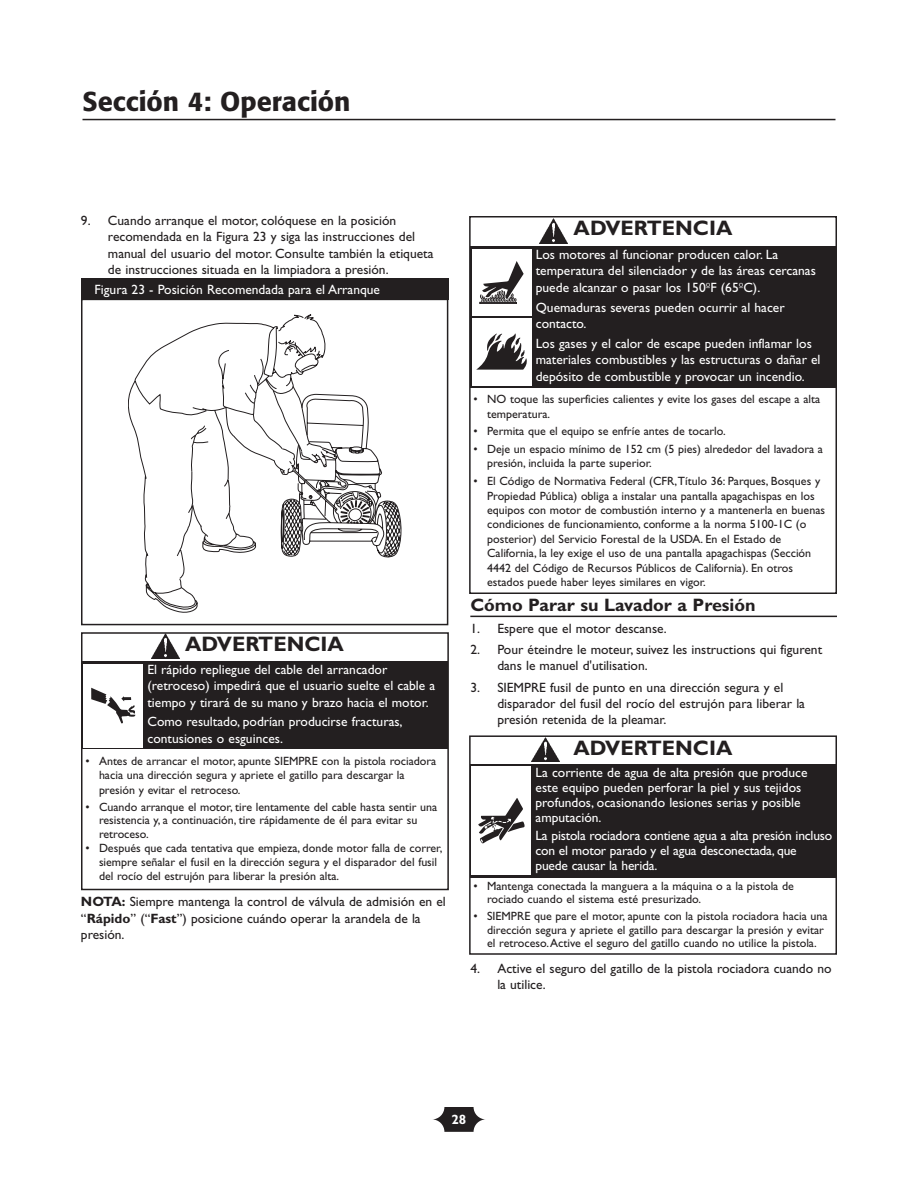
<style>
.page{position:relative;width:918px;height:1188px;background:#fff}
.page>*{position:absolute;margin:0;border:0;box-sizing:border-box;transform-origin:0 0}
.t1{font:500 27px "Formata";color:#231f20}
.t2{font:700 21px "Gill Sans";color:#231f20}
.t3{font:700 18px "Gill Sans";color:#231f20}
.t4{font:13.5px/16.5px "Gill Sans";color:#fff}
.t5{font:13.5px/16.2px "Gill Sans";color:#231f20}
.t6{font:700 13.5px "Gill Sans";color:#fff}
.t7{font:12px/14.4px "Gill Sans";color:#231f20}
.s1{font-weight:700}
.s2{font-family:"Eurostile Extended Roman DTC"}
</style>
<div class="page">
<svg style="left:432px;top:1107px;width:54px;height:25px"></svg>
<hr style="left:470px;top:616px;width:367px;height:1px;background:#231f20">
<hr style="left:82px;top:119px;width:754px;height:1px;background:#231f20">
<svg style="left:128px;top:314px;width:263px;height:299px"></svg>
<svg style="left:192px;top:386px;width:209px;height:171px"></svg>
<div style="left:81px;top:299px;width:367px;height:326px;border:2px solid #231f20"></div>
<div style="left:81px;top:278px;width:367px;height:22px;background:#231f20"></div>
<div style="left:81px;top:632px;width:368px;height:258px;border:2px solid #231f20"></div>
<div style="left:82px;top:661px;width:366px;height:88px;background:#231f20"></div>
<img style="left:152px;top:634px;width:28px;height:25px">
<div style="left:84px;top:664px;width:59px;height:83px;background:#fff"></div>
<svg style="left:91px;top:688px;width:44px;height:35px"></svg>
<div style="left:469px;top:216px;width:368px;height:378px;border:2px solid #231f20"></div>
<div style="left:470px;top:247px;width:366px;height:141px;background:#231f20"></div>
<img style="left:540px;top:219px;width:28px;height:24px">
<div style="left:472px;top:249px;width:59px;height:67px;background:#fff"></div>
<svg style="left:480px;top:261px;width:44px;height:41px"></svg>
<div style="left:480px;top:302px;width:37px;height:2px;border:1px solid #231f20"></div>
<div style="left:472px;top:318px;width:59px;height:67px;background:#fff"></div>
<svg style="left:476px;top:333px;width:51px;height:37px"></svg>
<div style="left:469px;top:735px;width:368px;height:220px;border:2px solid #231f20"></div>
<div style="left:471px;top:764px;width:365px;height:113px;background:#231f20"></div>
<img style="left:531px;top:737px;width:29px;height:25px">
<div style="left:472px;top:766px;width:59px;height:109px;background:#fff"></div>
<svg style="left:478px;top:798px;width:47px;height:45px"></svg>
<h1 class="t1" style="left:82px;top:89px;width:270px">Sección 4: Operación</h1>
<p class="t5" style="left:108px;top:214px;width:327px;text-indent:-27px">9. Cuando arranque el motor, colóquese en la posición recomendada en la Figura 23 y siga las instrucciones del manual del usuario del motor. Consulte también la etiqueta de instrucciones situada en la limpiadora a presión.</p>
<p class="t4" style="left:95px;top:282px;width:287px">Figura 23 - Posición Recomendada para el Arranque</p>
<h2 class="t2" style="left:185px;top:637px;width:160px">ADVERTENCIA</h2>
<p class="t4" style="left:147px;top:662px;width:289px">El rápido repliegue del cable del arrancador (retroceso) impedirá que el usuario suelte el cable a tiempo y tirará de su mano y brazo hacia el motor.</p>
<p class="t4" style="left:147px;top:715px;width:257px">Como resultado, podrían producirse fracturas, contusiones o esguinces.</p>
<p class="t7" style="left:99px;top:755px;width:339px;text-indent:-14px">• Antes de arrancar el motor, apunte SIEMPRE con la pistola rociadora hacia una dirección segura y apriete el gatillo para descargar la presión y evitar el retroceso.</p>
<p class="t7" style="left:99px;top:801px;width:340px;line-height:13.5px;text-indent:-14px">• Cuando arranque el motor, tire lentamente del cable hasta sentir una resistencia y, a continuación, tire rápidamente de él para evitar su retroceso.</p>
<p class="t7" style="left:99px;top:842px;width:345px;text-indent:-14px">• Después que cada tentativa que empieza, donde motor falla de correr, siempre señalar el fusil en la dirección segura y el disparador del fusil del rocío del estrujón para liberar la presión alta.</p>
<p class="t5" style="left:81px;top:895px;width:366px"><span class="s1">NOTA:</span> Siempre mantenga la control de válvula de admisión en el “<span class="s1">Rápido</span>” (“<span class="s1">Fast</span>”) posicione cuándo operar la arandela de la presión.</p>
<h2 class="t2" style="left:574px;top:221px;width:160px">ADVERTENCIA</h2>
<p class="t4" style="left:536px;top:248px;width:282px">Los motores al funcionar producen calor. La temperatura del silenciador y de las áreas cercanas puede alcanzar o pasar los 150<span class="s2">º</span>F (65<span class="s2">º</span>C).</p>
<p class="t4" style="left:536px;top:300px;width:250px">Quemaduras severas pueden ocurrir al hacer contacto.</p>
<p class="t4" style="left:536px;top:337px;width:286px">Los gases y el calor de escape pueden inflamar los materiales combustibles y las estructuras o dañar el depósito de combustible y provocar un incendio.</p>
<p class="t7" style="left:487px;top:394px;width:335px;text-indent:-14px">• NO toque las superficies calientes y evite los gases del escape a alta temperatura.</p>
<p class="t7" style="left:474px;top:426px;width:254px">• Permita que el equipo se enfríe antes de tocarlo.</p>
<p class="t7" style="left:487px;top:443px;width:337px;text-indent:-14px">• Deje un espacio mínimo de 152 cm (5 pies) alrededor del lavadora a presión, incluida la parte superior.</p>
<p class="t7" style="left:487px;top:475px;width:339px;text-indent:-14px">• El Código de Normativa Federal (CFR,Título 36: Parques, Bosques y Propiedad Pública) obliga a instalar una pantalla apagachispas en los equipos con motor de combustión interno y a mantenerla en buenas condiciones de funcionamiento, conforme a la norma 5100-1C (o posterior) del Servicio Forestal de la USDA. En el Estado de California, la ley exige el uso de una pantalla apagachispas (Sección 4442 del Código de Recursos Públicos de California). En otros estados puede haber leyes similares en vigor.</p>
<h3 class="t3" style="left:470px;top:599px;width:287px">Cómo Parar su Lavador a Presión</h3>
<p class="t5" style="left:470px;top:621px;width:198px">1. Espere que el motor descanse.</p>
<p class="t5" style="left:497px;top:643px;width:326px;text-indent:-27px">2. Pour éteindre le moteur, suivez les instructions qui figurent dans le manuel d'utilisation.</p>
<p class="t5" style="left:497px;top:681px;width:309px;text-indent:-27px">3. SIEMPRE fusil de punto en una dirección segura y el disparador del fusil del rocío del estrujón para liberar la presión retenida de la pleamar.</p>
<h2 class="t2" style="left:574px;top:741px;width:160px">ADVERTENCIA</h2>
<p class="t4" style="left:536px;top:767px;width:273px;line-height:15px">La corriente de agua de alta presión que produce este equipo pueden perforar la piel y sus tejidos profundos, ocasionando lesiones serias y posible amputación.</p>
<p class="t4" style="left:536px;top:830px;width:298px;line-height:15px">La pistola rociadora contiene agua a alta presión incluso con el motor parado y el agua desconectada, que puede causar la herida.</p>
<p class="t7" style="left:487px;top:880px;width:308px;line-height:13.5px;text-indent:-14px">• Mantenga conectada la manguera a la máquina o a la pistola de rociado cuando el sistema esté presurizado.</p>
<p class="t7" style="left:487px;top:911px;width:342px;line-height:13.5px;text-indent:-14px">• SIEMPRE que pare el motor, apunte con la pistola rociadora hacia una dirección segura y apriete el gatillo para descargar la presión y evitar el retroceso.Active el seguro del gatillo cuando no utilice la pistola.</p>
<p class="t5" style="left:497px;top:962px;width:336px;text-indent:-27px">4. Active el seguro del gatillo de la pistola rociadora cuando no la utilice.</p>
<p class="t6" style="left:452px;top:1115px;width:16px">28</p>
</div>
